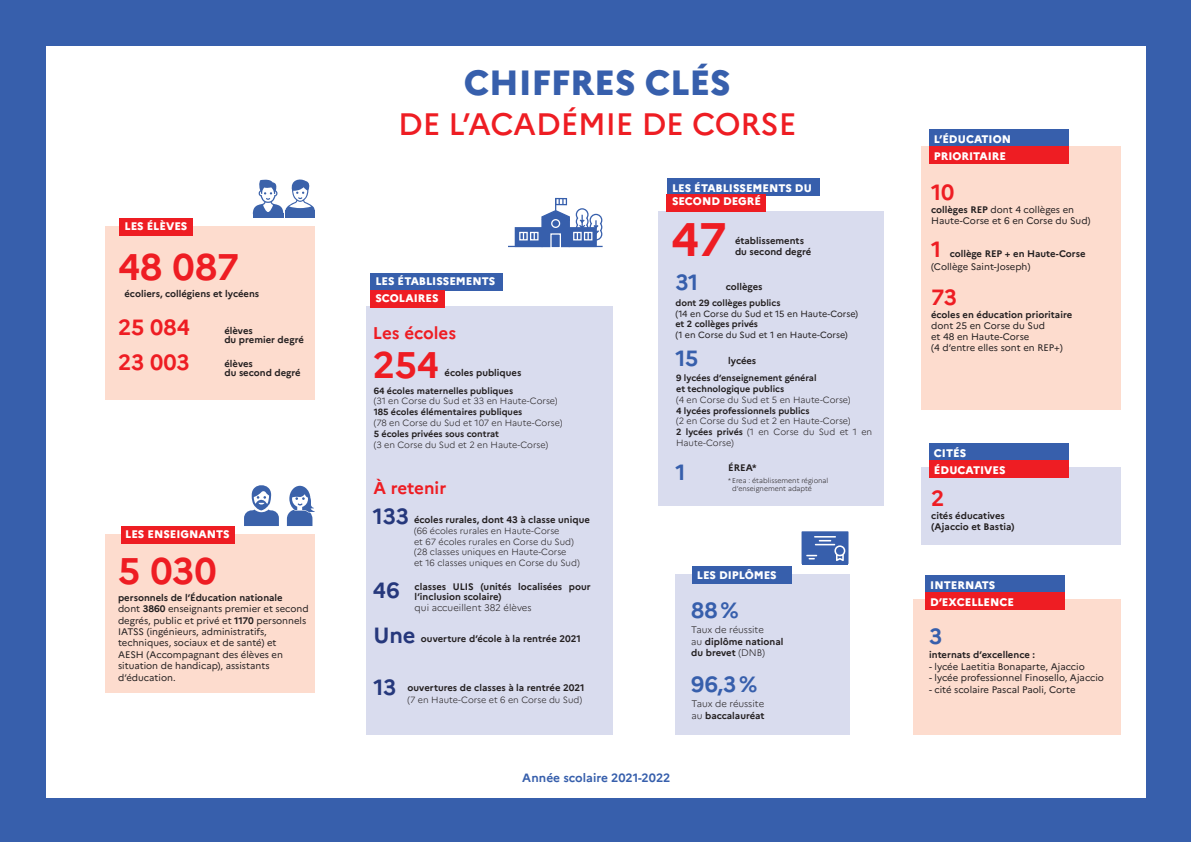
<style>
.page{position:relative;width:1191px;height:842px;background:#fff}
.page>*{position:absolute;margin:0;border:0;box-sizing:border-box;transform-origin:0 0}
.t1{font:700 47px "Marianne";color:#ee1d23}
.t2{font:700 37px "Marianne";letter-spacing:-.005em;color:#ee1d23}
.t3{font:800 35px "Marianne";letter-spacing:-.005em;color:#375fac}
.t4{font:500 31px "Marianne";letter-spacing:-.005em;color:#ee1d23}
.t5{font:700 22px "Marianne";letter-spacing:-.005em;color:#ee1d23}
.t6{font:700 22px "Marianne";letter-spacing:-.01em;color:#375fac}
.t7{font:700 22px "Marianne";letter-spacing:-.005em;color:#26387c}
.t8{font:700 17px "Marianne";color:#ee1d23}
.t9{font:700 12px "Marianne";color:#375fac}
._03_TITRE_NIVEAU_1{font:800 11px/17px "Marianne";color:#fff}
.t10{font:700 9.5px/11.4px "Marianne";color:#231f20}
.t11{font:9.5px/11.4px "Marianne";color:#231f20}
.t12{font:300 9.5px/11.4px "Marianne";color:#231f20}
.t13{font:300 9px/10.8px "Marianne";color:#231f20}
.t14{font:700 9px "Marianne";color:#231f20}
.t15{font:9px "Marianne";color:#231f20}
.t16{font:300 7px/8.4px "Marianne";color:#231f20}
.s1{font-weight:700}
.s2{font-weight:300}
</style>
<div class="page">
<div style="left:106px;top:534px;width:209px;height:159px;background:#fddcce"></div>
<div style="left:105px;top:226px;width:210px;height:174px;background:#fddcce"></div>
<div style="left:921px;top:146px;width:200px;height:263px;background:#fddcce"></div>
<div style="left:675px;top:574px;width:174px;height:161px;background:#d9dcee"></div>
<div style="left:366px;top:307px;width:246px;height:428px;background:#d9dcee"></div>
<div style="left:658px;top:211px;width:225px;height:295px;background:#d9dcee"></div>
<div style="left:929px;top:129px;width:139px;height:17px;background:#375fac"></div>
<div style="left:929px;top:146px;width:139px;height:17px;background:#ee1d23"></div>
<div style="left:9px;top:0;width:1182px;height:46px;background:#375fac"></div>
<div style="left:9px;top:798px;width:1182px;height:44px;background:#375fac"></div>
<div style="left:0;top:0;width:46px;height:842px;background:#375fac"></div>
<div style="left:1147px;top:0;width:44px;height:842px;background:#375fac"></div>
<div style="left:121px;top:526px;width:113px;height:17px;background:#ee1d23"></div>
<div style="left:119px;top:218px;width:74px;height:17px;background:#ee1d23"></div>
<div style="left:370px;top:273px;width:133px;height:17px;background:#375fac"></div>
<div style="left:370px;top:290px;width:75px;height:17px;background:#ee1d23"></div>
<div style="left:667px;top:179px;width:152px;height:17px;background:#375fac"></div>
<div style="left:667px;top:194px;width:99px;height:17px;background:#ee1d23"></div>
<div style="left:692px;top:567px;width:99px;height:17px;background:#375fac"></div>
<hr style="left:508px;top:246px;width:94px;height:1px;background:#375fac">
<div style="left:555px;top:198px;width:12px;height:7px;border:1px solid #375fac"></div>
<svg style="left:514px;top:199px;width:89px;height:49px"></svg>
<svg style="left:801px;top:531px;width:47px;height:33px;background:#5275b7"></svg>
<svg style="left:253px;top:179px;width:62px;height:39px"></svg>
<svg style="left:287px;top:486px;width:28px;height:40px"></svg>
<svg style="left:244px;top:485px;width:35px;height:41px"></svg>
<div style="left:913px;top:599px;width:208px;height:136px;background:#fddcce"></div>
<div style="left:921px;top:467px;width:200px;height:77px;background:#d9dcee"></div>
<div style="left:929px;top:443px;width:139px;height:17px;background:#375fac"></div>
<div style="left:929px;top:460px;width:139px;height:17px;background:#ee1d23"></div>
<div style="left:925px;top:576px;width:140px;height:17px;background:#375fac"></div>
<div style="left:925px;top:593px;width:140px;height:17px;background:#ee1d23"></div>
<p class="_03_TITRE_NIVEAU_1" style="left:124px;top:218px;width:64px">LES ÉLÈVES</p>
<p class="t2" style="left:118px;top:244px;width:122px">48 087</p>
<p class="t10" style="left:124px;top:288px;width:136px">écoliers, collégiens et lycéens</p>
<p class="t10" style="left:224px;top:326px;width:81px;line-height:9px">élèves<br>du premier degré</p>
<p class="t5" style="left:118px;top:314px;width:73px">25 084</p>
<p class="t5" style="left:118px;top:349px;width:73px">23 003</p>
<p class="t10" style="left:224px;top:358px;width:30px">élèves</p>
<p class="t10" style="left:224px;top:367px;width:78px">du second degré</p>
<p class="_03_TITRE_NIVEAU_1" style="left:125px;top:526px;width:106px">LES ENSEIGNANTS</p>
<p class="t2" style="left:118px;top:548px;width:100px">5 030</p>
<p class="t10" style="left:118px;top:592px;width:166px">personnels de l’Éducation nationale</p>
<p class="t11" style="left:118px;top:603px;width:192px">dont <span class="s1">3860</span> enseignants premier et second degrés, public et privé et <span class="s1">1170</span> personnels IATSS (ingénieurs, administratifs, techniques, sociaux et de santé) et<br>AESH (Accompagnant des élèves en situation de handicap), assistants d’éducation.</p>
<p class="t3" style="left:464px;top:61px;width:268px">CHIFFRES CLÉS</p>
<p class="t4" style="left:398px;top:105px;width:400px">DE L’ACADÉMIE DE CORSE</p>
<p class="_03_TITRE_NIVEAU_1" style="left:672px;top:182px;width:141px;line-height:13px">LES ÉTABLISSEMENTS DU<br>SECOND DEGRÉ</p>
<p class="_03_TITRE_NIVEAU_1" style="left:375px;top:273px;width:121px">LES ÉTABLISSEMENTS<br>SCOLAIRES</p>
<p class="t8" style="left:373px;top:323px;width:85px">Les écoles</p>
<p class="t2" style="left:373px;top:342px;width:67px">254</p>
<p class="t14" style="left:374px;top:385px;width:141px">64 écoles maternelles publiques</p>
<p class="t13" style="left:374px;top:396px;width:185px">(31 en Corse du Sud et 33 en Haute-Corse)</p>
<p class="t14" style="left:374px;top:406px;width:150px">185 écoles élémentaires publiques</p>
<p class="t13" style="left:374px;top:417px;width:190px">(78 en Corse du Sud et 107 en Haute-Corse)</p>
<p class="t14" style="left:374px;top:428px;width:127px">5 écoles privées sous contrat</p>
<p class="t13" style="left:374px;top:439px;width:176px">(3 en Corse du Sud et 2 en Haute-Corse)</p>
<p class="t10" style="left:444px;top:367px;width:78px">écoles publiques</p>
<p class="t8" style="left:373px;top:478px;width:74px">À retenir</p>
<p class="t7" style="left:373px;top:503px;width:38px">133</p>
<p class="t10" style="left:414px;top:514px;width:177px">écoles rurales, dont 43 à classe unique</p>
<p class="t13" style="left:414px;top:525px;width:147px">(66 écoles rurales en Haute-Corse</p>
<p class="t13" style="left:414px;top:536px;width:161px">et 67 écoles rurales en Corse du Sud)</p>
<p class="t13" style="left:414px;top:547px;width:154px">(28 classes uniques en Haute-Corse</p>
<p class="t13" style="left:414px;top:558px;width:167px">et 16 classes uniques en Corse du Sud)</p>
<p class="t7" style="left:373px;top:577px;width:28px">46</p>
<p class="t10" style="left:414px;top:581px;width:177px;line-height:10px">classes ULIS (unités localisées pour l’inclusion scolaire)</p>
<p class="t12" style="left:414px;top:602px;width:118px">qui accueillent 382 élèves</p>
<p class="t7" style="left:373px;top:622px;width:44px">Une</p>
<p class="t10" style="left:421px;top:633px;width:161px">ouverture d’école à la rentrée 2021</p>
<p class="t7" style="left:373px;top:674px;width:24px">13</p>
<p class="t10" style="left:407px;top:682px;width:178px">ouvertures de classes à la rentrée 2021</p>
<p class="t13" style="left:407px;top:694px;width:176px">(7 en Haute-Corse et 6 en Corse du Sud)</p>
<p class="t1" style="left:671px;top:211px;width:57px">47</p>
<p class="t10" style="left:735px;top:235px;width:70px">établissements</p>
<p class="t10" style="left:735px;top:246px;width:78px">du second degré</p>
<p class="t6" style="left:675px;top:269px;width:24px">31</p>
<p class="t10" style="left:726px;top:280px;width:38px">collèges</p>
<p class="t14" style="left:675px;top:297px;width:106px">dont 29 collèges publics</p>
<p class="t15" style="left:675px;top:308px;width:184px">(14 en Corse du Sud et 15 en Haute-Corse)</p>
<p class="t14" style="left:675px;top:319px;width:84px">et 2 collèges privés</p>
<p class="t15" style="left:675px;top:329px;width:174px">(1 en Corse du Sud et 1 en Haute-Corse)</p>
<p class="t14" style="left:676px;top:372px;width:142px">9 lycées d’enseignement général</p>
<p class="t14" style="left:676px;top:383px;width:109px">et technologique publics</p>
<p class="t13" style="left:676px;top:394px;width:176px">(4 en Corse du Sud et 5 en Haute-Corse)</p>
<p class="t14" style="left:676px;top:405px;width:135px">4 lycées professionnels publics</p>
<p class="t13" style="left:676px;top:416px;width:176px">(2 en Corse du Sud et 2 en Haute-Corse)</p>
<p class="t13" style="left:676px;top:426px;width:198px"><span class="s1">2 lycées privés</span> (1 en Corse du Sud et 1 en<br>Haute-Corse)</p>
<p class="t6" style="left:675px;top:345px;width:25px">15</p>
<p class="t10" style="left:728px;top:355px;width:30px">lycées</p>
<p class="t6" style="left:675px;top:458px;width:12px">1</p>
<p class="t10" style="left:728px;top:461px;width:30px">ÉREA*</p>
<p class="t16" style="left:732px;top:476px;width:97px;text-indent:-4px">* Erea : établissement régional d’enseignement adapté</p>
<p class="_03_TITRE_NIVEAU_1" style="left:697px;top:566px;width:81px">LES DIPLÔMES</p>
<p class="t6" style="left:691px;top:597px;width:49px">88%</p>
<p class="t10" style="left:691px;top:624px;width:94px"><span class="s2">Taux de réussite<br>au</span> diplôme national du brevet <span class="s2">(DNB)</span></p>
<p class="t6" style="left:691px;top:671px;width:68px">96,3%</p>
<p class="t12" style="left:691px;top:698px;width:75px">Taux de réussite au <span class="s1">baccalauréat</span></p>
<p class="t9" style="left:522px;top:770px;width:149px">Année scolaire 2021-2022</p>
<p class="_03_TITRE_NIVEAU_1" style="left:934px;top:130px;width:79px">L’ÉDUCATION</p>
<p class="_03_TITRE_NIVEAU_1" style="left:934px;top:147px;width:74px">PRIORITAIRE</p>
<p class="t5" style="left:931px;top:178px;width:25px">10</p>
<p class="t11" style="left:931px;top:204px;width:161px;line-height:11px"><span class="s1">collèges REP</span> dont 4 collèges en<br>Haute-Corse et 6 en Corse du Sud)</p>
<p class="t5" style="left:931px;top:236px;width:12px">1</p>
<p class="t10" style="left:949px;top:248px;width:137px">collège REP + en Haute-Corse</p>
<p class="t11" style="left:931px;top:261px;width:101px">(Collège Saint-Joseph)</p>
<p class="t5" style="left:931px;top:284px;width:27px">73</p>
<p class="t10" style="left:931px;top:309px;width:143px">écoles en éducation prioritaire</p>
<p class="t11" style="left:931px;top:319px;width:115px">dont 25 en Corse du Sud</p>
<p class="t11" style="left:931px;top:330px;width:100px">et 48 en Haute-Corse</p>
<p class="t11" style="left:931px;top:341px;width:133px">(4 d’entre elles sont en REP+)</p>
<p class="_03_TITRE_NIVEAU_1" style="left:934px;top:444px;width:34px">CITÉS</p>
<p class="_03_TITRE_NIVEAU_1" style="left:934px;top:461px;width:73px">ÉDUCATIVES</p>
<p class="t5" style="left:931px;top:485px;width:15px">2</p>
<p class="t10" style="left:931px;top:510px;width:75px">cités éducatives</p>
<p class="t10" style="left:931px;top:521px;width:85px">(Ajaccio et Bastia)</p>
<p class="_03_TITRE_NIVEAU_1" style="left:930px;top:577px;width:66px">INTERNATS</p>
<p class="_03_TITRE_NIVEAU_1" style="left:930px;top:594px;width:85px">D’EXCELLENCE</p>
<p class="t6" style="left:929px;top:622px;width:15px">3</p>
<p class="t10" style="left:929px;top:649px;width:107px">internats d’excellence :</p>
<p class="t11" style="left:929px;top:661px;width:157px">- lycée Laetitia Bonaparte, Ajaccio</p>
<p class="t11" style="left:929px;top:672px;width:176px">- lycée professionnel Finosello, Ajaccio</p>
<p class="t11" style="left:929px;top:684px;width:148px">- cité scolaire Pascal Paoli, Corte</p>
</div>
